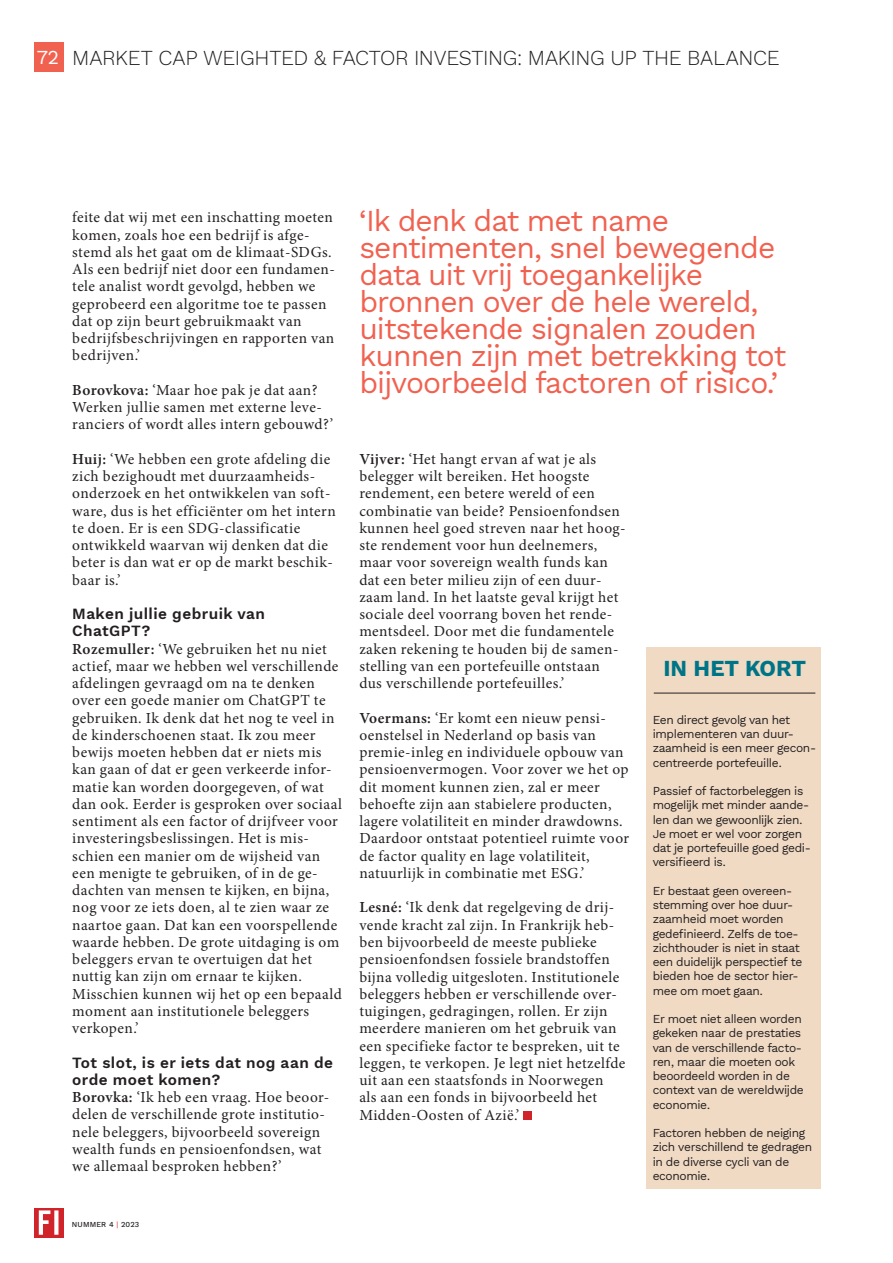
<style>
.page{position:relative;width:893px;height:1263px;background:#fff}
.page>*{position:absolute;margin:0;border:0;box-sizing:border-box;transform-origin:0 0}
.t1{font:30px/27px "Work Sans";letter-spacing:-.03em;color:#f16150}
.t2{font:700 22.5px "Work Sans";color:#007487}
.t3{font:300 21px "Work Sans";letter-spacing:-.015em;color:#231f20}
.t4{font:15.3px/17.2px "Minion Pro";letter-spacing:.03em;color:#231f20}
.t5{font:600 15.3px/17.2px "Work Sans";letter-spacing:.03em;color:#231f20}
.t6{font:12px/14.2px "Work Sans";letter-spacing:-.03em;color:#231f20}
.t7{font:500 7.5px "Work Sans";letter-spacing:.02em;color:#231f20}
.s1{font-weight:400;font-size:19.5px;color:#fff}
.s2{font-weight:600}
.s3{font-weight:400;color:#d1232a}
</style>
<div class="page">
<div style="left:646px;top:646px;width:175px;height:542px;background:#f0dac4"></div>
<hr style="left:654px;top:693px;width:161px;height:1px;background:#231f20">
<svg style="left:34px;top:1208px;width:30px;height:29px"></svg>
<svg style="left:39px;top:1210px;width:19px;height:25px"></svg>
<div style="left:523px;top:1111px;width:9px;height:8px;background:#d1232a"></div>
<div style="left:34px;top:43px;width:30px;height:29px;background:#f16150"></div>
<h3 class="t3" style="left:36px;top:42px;width:745px"><span class="s1">72</span> MARKET CAP WEIGHTED &amp; FACTOR INVESTING: MAKING UP THE BALANCE</h3>
<p class="t4" style="left:72px;top:209px;width:264px">feite dat wij met een inschatting moeten komen, zoals hoe een bedrijf is afge&shy;stemd als het gaat om de klimaat-SDGs.<br>Als een bedrijf niet door een fundamen&shy;tele analist wordt gevolgd, hebben we geprobeerd een algoritme toe te passen dat op zijn beurt gebruikmaakt van bedrijfsbeschrijvingen en rapporten van bedrijven.’</p>
<p class="t4" style="left:72px;top:381px;width:262px"><span class="s2">Borovkova:</span> ‘Maar hoe pak je dat aan?<br>Werken jullie samen met externe leve&shy;ranciers of wordt alles intern gebouwd?’</p>
<p class="t4" style="left:72px;top:450px;width:265px"><span class="s2">Huij:</span> ‘We hebben een grote afdeling die zich bezighoudt met duurzaamheids&shy;onderzoek en het ontwikkelen van soft&shy;ware, dus is het efficiënter om het intern te doen. Er is een SDG-classificatie ontwikkeld waarvan wij denken dat die beter is dan wat er op de markt beschik&shy;baar is.’</p>
<p class="t5" style="left:72px;top:605px;width:194px">Maken jullie gebruik van<br>ChatGPT?</p>
<p class="t4" style="left:72px;top:640px;width:271px"><span class="s2">Rozemuller:</span> ‘We gebruiken het nu niet actief, maar we hebben wel verschillende afdelingen gevraagd om na te denken over een goede manier om ChatGPT te gebruiken. Ik denk dat het nog te veel in de kinderschoenen staat. Ik zou meer bewijs moeten hebben dat er niets mis kan gaan of dat er geen verkeerde infor&shy;matie kan worden doorgegeven, of wat dan ook. Eerder is gesproken over sociaal sentiment als een factor of drijfveer voor investeringsbeslissingen. Het is mis&shy;schien een manier om de wijsheid van een menigte te gebruiken, of in de ge&shy;dachten van mensen te kijken, en bijna, nog voor ze iets doen, al te zien waar ze naartoe gaan. Dat kan een voorspellende waarde hebben. De grote uitdaging is om beleggers ervan te overtuigen dat het nuttig kan zijn om ernaar te kijken.<br>Misschien kunnen wij het op een bepaald moment aan institutionele beleggers verkopen.’</p>
<p class="t5" style="left:72px;top:1053px;width:262px">Tot slot, is er iets dat nog aan de orde moet komen?</p>
<p class="t4" style="left:72px;top:1089px;width:259px"><span class="s2">Borovka:</span> ‘Ik heb een vraag. Hoe beoor&shy;delen de verschillende grote institutio&shy;nele beleggers, bijvoorbeeld sovereign wealth funds en pensioenfondsen, wat we allemaal besproken hebben?’</p>
<p class="t7" style="left:72px;top:1219px;width:69px">NUMMER 4 <span class="s3">|</span> 2023</p>
<h1 class="t1" style="left:359px;top:206px;width:428px">‘Ik denk dat met name sentimenten, snel bewegende data uit vrij toegankelijke bronnen over de hele wereld, uitstekende signalen zouden kunnen zijn met betrekking tot bijvoorbeeld factoren of risico.’</h1>
<p class="t4" style="left:359px;top:450px;width:268px"><span class="s2">Vijver:</span> ‘Het hangt ervan af wat je als belegger wilt bereiken. Het hoogste rendement, een betere wereld of een combinatie van beide? Pensioenfondsen kunnen heel goed streven naar het hoog&shy;ste rendement voor hun deelnemers, maar voor sovereign wealth funds kan dat een beter milieu zijn of een duur&shy;zaam land. In het laatste geval krijgt het sociale deel voorrang boven het rende&shy;mentsdeel. Door met die fundamentele zaken rekening te houden bij de samen&shy;stelling van een portefeuille ontstaan dus verschillende portefeuilles.’</p>
<p class="t4" style="left:359px;top:709px;width:271px"><span class="s2">Voermans:</span> ‘Er komt een nieuw pensi&shy;oenstelsel in Nederland op basis van premie-inleg en individuele opbouw van pensioenvermogen. Voor zover we het op dit moment kunnen zien, zal er meer behoefte zijn aan stabielere producten, lagere volatiliteit en minder drawdowns.<br>Daardoor ontstaat potentieel ruimte voor de factor quality en lage volatiliteit, natuurlijk in combinatie met ESG.’</p>
<p class="t4" style="left:359px;top:899px;width:268px"><span class="s2">Lesné:</span> ‘Ik denk dat regelgeving de drij&shy;vende kracht zal zijn. In Frankrijk heb&shy;ben bijvoorbeeld de meeste publieke pensioenfondsen fossiele brandstoffen bijna volledig uitgesloten. Institutionele beleggers hebben er verschillende over&shy;tuigingen, gedragingen, rollen. Er zijn meerdere manieren om het gebruik van een specifieke factor te bespreken, uit te leggen, te verkopen. Je legt niet hetzelfde uit aan een staatsfonds in Noorwegen<br>als aan een fonds in bijvoorbeeld het Midden-Oosten of Azië.’</p>
<h2 class="t2" style="left:663px;top:651px;width:144px">IN HET KORT</h2>
<p class="t6" style="left:653px;top:712px;width:165px">Een direct gevolg van het implementeren van duur&shy;zaamheid is een meer gecon&shy;centreerde portefeuille.</p>
<p class="t6" style="left:653px;top:783px;width:160px">Passief of factorbeleggen is mogelijk met minder aande&shy;len dan we gewoonlijk zien.<br>Je moet er wel voor zorgen dat je portefeuille goed gedi&shy;versifieerd is.</p>
<p class="t6" style="left:653px;top:883px;width:151px">Er bestaat geen overeen&shy;stemming over hoe duur&shy;zaamheid moet worden gedefinieerd. Zelfs de toe&shy;zichthouder is niet in staat een duidelijk perspectief te bieden hoe de sector hier&shy;mee om moet gaan.</p>
<p class="t6" style="left:653px;top:1011px;width:153px">Er moet niet alleen worden gekeken naar de prestaties van de verschillende facto&shy;ren, maar die moeten ook beoordeeld worden in de context van de wereldwijde economie.</p>
<p class="t6" style="left:653px;top:1125px;width:161px">Factoren hebben de neiging zich verschillend te gedragen in de diverse cycli van de economie.</p>
</div>
